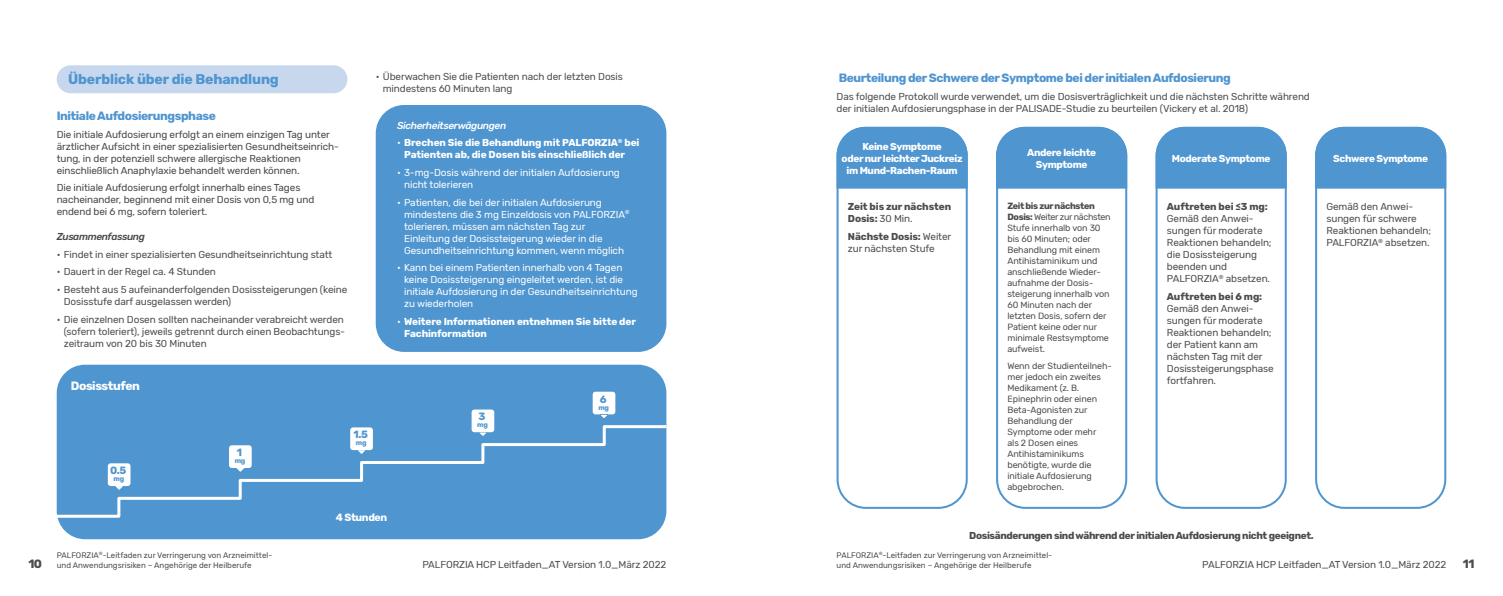
<style>
.page{position:relative;width:1503px;height:596px;background:#fff}
.page>*{position:absolute;margin:0;border:0;box-sizing:border-box;transform-origin:0 0}
.New_Heading_1_lozeng{font:700 14px "Rubik";letter-spacing:-.01em;color:#4f95d0}
.New_Heading_2{font:700 12px "Rubik";letter-spacing:-.035em;color:#4f95d0}
.New_Heading_2-2{font:700 12px "Rubik";letter-spacing:-.035em;color:#fff}
.t1{font:700 12px "Rubik";color:#4b4c4d}
.Chart_figure{font:700 10.5px "Rubik";color:#4f95d0}
.Chart_figure-2{font:700 10.5px "Rubik";letter-spacing:-.04em;color:#fff}
.Body_8_5pt_Rubik_Reg{font:10px/12px "Rubik";letter-spacing:-.01em;color:#4b4c4d}
.t2{font:10px/12px "Rubik";letter-spacing:-.01em;color:#fff}
.Body_8_5pt_Rubik_Reg-2{font:10px/12px "Rubik";letter-spacing:-.01em;color:#454749}
.Table_header{font:700 10px/12px "Rubik";letter-spacing:-.015em;color:#fff}
.Table_header-2{font:700 10px/12px "Rubik";letter-spacing:-.035em;color:#fff;text-align:center}
.New_Heading_3{font:700 10px "Rubik";letter-spacing:-.035em;color:#4b4c4d}
.Body_8_5pt_Rubik_Reg-3{font:700 10px/12px "Rubik";letter-spacing:-.01em;color:#4b4c4d}
.New_Heading_4{font:italic 500 10px "Rubik";letter-spacing:-.035em;color:#fff}
.New_Heading_4-2{font:italic 500 10px "Rubik";letter-spacing:-.035em;color:#454749}
.Body_8_5pt_Rubik_Reg-4{font:9px/11px "Rubik";letter-spacing:-.01em;color:#4b4c4d}
.t3{font:8px/9.6px "Rubik";color:#4b4c4d}
.Chart_ammount{font:700 7px "Rubik";letter-spacing:-.035em;color:#4f95d0}
.s1{font-weight:400}
.s2{font-weight:700}
</style>
<div class="page">
<div style="left:376px;top:105px;width:290px;height:246px;background:#4f95d0;border-radius:28px"></div>
<div style="left:57px;top:65px;width:290px;height:28px;background:#c7d7ee;border-radius:14px"></div>
<div style="left:57px;top:364px;width:609px;height:175px;background:#4f95d0;border-radius:28px"></div>
<svg style="left:56px;top:423px;width:611px;height:96px"></svg>
<svg style="left:108px;top:463px;width:22px;height:26px"></svg>
<svg style="left:350px;top:427px;width:23px;height:26px"></svg>
<svg style="left:229px;top:445px;width:23px;height:26px"></svg>
<svg style="left:471px;top:409px;width:23px;height:26px"></svg>
<svg style="left:592px;top:391px;width:23px;height:27px"></svg>
<div style="left:996px;top:127px;width:131px;height:381px;border:2px solid #4f95d0;border-radius:28px"></div>
<div style="left:1155px;top:127px;width:131px;height:381px;border:2px solid #4f95d0;border-radius:28px"></div>
<div style="left:1315px;top:127px;width:131px;height:381px;border:2px solid #4f95d0;border-radius:28px"></div>
<div style="left:996px;top:127px;width:131px;height:61px;background:#4f95d0"></div>
<div style="left:1155px;top:127px;width:131px;height:61px;background:#4f95d0"></div>
<div style="left:1315px;top:127px;width:131px;height:61px;background:#4f95d0"></div>
<div style="left:836px;top:127px;width:131px;height:381px;border:2px solid #4f95d0;border-radius:28px"></div>
<div style="left:836px;top:127px;width:131px;height:61px;background:#4f95d0"></div>
<p class="New_Heading_1_lozeng" style="left:68px;top:71px;width:212px">Überblick über die Behandlung</p>
<p class="New_Heading_2" style="left:57px;top:109px;width:161px">Initiale Aufdosierungsphase</p>
<p class="Body_8_5pt_Rubik_Reg-2" style="left:57px;top:128px;width:284px">Die initiale Aufdosierung erfolgt an einem einzigen Tag unter ärztlicher Aufsicht in einer spezialisierten Gesundheitseinrich&shy;tung, in der potenziell schwere allergische Reaktionen einschließlich Anaphylaxie behandelt werden können.</p>
<p class="Body_8_5pt_Rubik_Reg-2" style="left:57px;top:182px;width:259px">Die initiale Aufdosierung erfolgt innerhalb eines Tages nacheinander, beginnend mit einer Dosis von 0,5 mg und endend bei 6 mg, sofern toleriert.</p>
<p class="New_Heading_4-2" style="left:57px;top:231px;width:90px">Zusammenfassung</p>
<p class="Body_8_5pt_Rubik_Reg" style="left:57px;top:248px;width:277px">• Findet in einer spezialisierten Gesundheitseinrichtung statt</p>
<p class="Body_8_5pt_Rubik_Reg" style="left:57px;top:266px;width:161px">• Dauert in der Regel ca. 4 Stunden</p>
<p class="Body_8_5pt_Rubik_Reg" style="left:64px;top:283px;width:285px;text-indent:-7px">• Besteht aus 5 aufeinanderfolgenden Dosissteigerungen (keine<br>Dosisstufe darf ausgelassen werden)</p>
<p class="Body_8_5pt_Rubik_Reg" style="left:64px;top:313px;width:283px;text-indent:-7px">• Die einzelnen Dosen sollten nacheinander verabreicht werden (sofern toleriert), jeweils getrennt durch einen Beobachtungs&shy;zeitraum von 20 bis 30 Minuten</p>
<p class="Body_8_5pt_Rubik_Reg" style="left:383px;top:71px;width:242px;text-indent:-7px">• Überwachen Sie die Patienten nach der letzten Dosis mindestens 60 Minuten lang</p>
<p class="New_Heading_4" style="left:397px;top:119px;width:111px">Sicherheitserwägungen</p>
<p class="Table_header" style="left:404px;top:137px;width:237px;text-indent:-7px"><span class="s1">•</span> Brechen Sie die Behandlung mit PALFORZIA<sup>®</sup> bei<br>Patienten ab, die Dosen bis einschließlich der</p>
<p class="t2" style="left:404px;top:167px;width:217px;text-indent:-7px">• 3-mg-Dosis während der initialen Aufdosierung nicht tolerieren</p>
<p class="t2" style="left:404px;top:196px;width:227px;text-indent:-7px">• Patienten, die bei der initialen Aufdosierung mindestens die 3 mg Einzeldosis von PALFORZIA<sup>® </sup>tolerieren, müssen am nächsten Tag zur Einleitung der Dosissteigerung wieder in die Gesundheitseinrichtung kommen, wenn möglich</p>
<p class="t2" style="left:404px;top:262px;width:235px;text-indent:-7px">• Kann bei einem Patienten innerhalb von 4 Tagen keine Dosissteigerung eingeleitet werden, ist die initiale Aufdosierung in der Gesundheitseinrichtung zu wiederholen</p>
<p class="Table_header" style="left:404px;top:316px;width:233px;text-indent:-7px"><span class="s1">•</span> Weitere Informationen entnehmen Sie bitte der<br>Fachinformation</p>
<p class="New_Heading_2-2" style="left:71px;top:378px;width:70px">Dosisstufen</p>
<p class="Chart_figure" style="left:110px;top:464px;width:18px">0.5</p>
<p class="Chart_ammount" style="left:113px;top:474px;width:12px">mg</p>
<p class="Chart_figure" style="left:237px;top:446px;width:7px">1</p>
<p class="Chart_ammount" style="left:235px;top:456px;width:12px">mg</p>
<p class="Chart_figure" style="left:353px;top:428px;width:16px">1.5</p>
<p class="Chart_ammount" style="left:356px;top:438px;width:12px">mg</p>
<p class="Chart_figure" style="left:478px;top:410px;width:8px">3</p>
<p class="Chart_ammount" style="left:477px;top:420px;width:12px">mg</p>
<p class="Chart_figure" style="left:600px;top:392px;width:8px">6</p>
<p class="Chart_ammount" style="left:598px;top:403px;width:12px">mg</p>
<p class="Chart_figure-2" style="left:336px;top:511px;width:53px">4 Stunden</p>
<p class="New_Heading_2" style="left:838px;top:71px;width:394px">Beurteilung der Schwere der Symptome bei der initialen Aufdosierung</p>
<p class="Body_8_5pt_Rubik_Reg" style="left:836px;top:91px;width:475px">Das folgende Protokoll wurde verwendet, um die Dosisverträglichkeit und die nächsten Schritte während der initialen Aufdosierungsphase in der PALISADE-Studie zu beurteilen (Vickery et al. 2018)</p>
<p class="Table_header-2" style="left:841px;top:141px;width:123px">Keine Symptome<br>oder nur leichter Juckreiz im Mund-Rachen-Raum</p>
<p class="Table_header-2" style="left:1027px;top:147px;width:70px">Andere leichte<br>Symptome</p>
<p class="Table_header-2" style="left:1171px;top:153px;width:100px">Moderate Symptome</p>
<p class="Table_header-2" style="left:1333px;top:153px;width:96px">Schwere Symptome</p>
<p class="Body_8_5pt_Rubik_Reg-3" style="left:848px;top:200px;width:105px">Zeit bis zur nächsten<br>Dosis: <span class="s1">30 Min.</span></p>
<p class="Body_8_5pt_Rubik_Reg" style="left:848px;top:230px;width:105px"><span class="s2">Nächste Dosis:</span> Weiter zur nächsten Stufe</p>
<p class="Body_8_5pt_Rubik_Reg-4" style="left:1007px;top:200px;width:105px"><span class="s2">Zeit bis zur nächsten<br>Dosis:</span> Weiter zur nächsten<br>Stufe innerhalb von 30 bis 60 Minuten; oder<br>Behandlung mit einem<br>Antihistaminikum und anschließende Wieder&shy;aufnahme der Dosis&shy;steigerung innerhalb von<br>60 Minuten nach der letzten Dosis, sofern der<br>Patient keine oder nur minimale Restsymptome aufweist.</p>
<p class="Body_8_5pt_Rubik_Reg-4" style="left:1007px;top:360px;width:106px">Wenn der Studienteilneh&shy;mer jedoch ein zweites<br>Medikament (z. B.<br>Epinephrin oder einen<br>Beta-Agonisten zur<br>Behandlung der<br>Symptome oder mehr<br>als 2 Dosen eines<br>Antihistaminikums benötigte, wurde die initiale Aufdosierung abgebrochen.</p>
<p class="Body_8_5pt_Rubik_Reg" style="left:1166px;top:200px;width:106px"><span class="s2">Auftreten bei ≤3 mg:<br></span>Gemäß den Anwei&shy;sungen für moderate<br>Reaktionen behandeln; die Dosissteigerung beenden und<br>PALFORZIA<sup>®</sup> absetzen.</p>
<p class="Body_8_5pt_Rubik_Reg" style="left:1166px;top:290px;width:108px"><span class="s2">Auftreten bei 6 mg:<br></span>Gemäß den Anwei&shy;sungen für moderate<br>Reaktionen behandeln; der Patient kann am nächsten Tag mit der<br>Dosissteigerungsphase fortfahren.</p>
<p class="Body_8_5pt_Rubik_Reg" style="left:1326px;top:200px;width:106px">Gemäß den Anwei&shy;sungen für schwere<br>Reaktionen behandeln;<br>PALFORZIA<sup>®</sup> absetzen.</p>
<p class="New_Heading_3" style="left:969px;top:529px;width:346px">Dosisänderungen sind während der initialen Aufdosierung nicht geeignet.</p>
<p class="t3" style="left:57px;top:550px;width:217px">PALFORZIA<sup>®</sup>-Leitfaden zur Verringerung von Arzneimittel&shy;und Anwendungsrisiken – Angehörige der Heilberufe</p>
<p class="t3" style="left:836px;top:550px;width:217px">PALFORZIA<sup>®</sup>-Leitfaden zur Verringerung von Arzneimittel-</p>
<p class="t1" style="left:28px;top:556px;width:15px">10</p>
<p class="Body_8_5pt_Rubik_Reg" style="left:422px;top:558px;width:245px">PALFORZIA HCP Leitfaden_AT Version 1.0_März 2022</p>
<p class="t3" style="left:836px;top:560px;width:196px">und Anwendungsrisiken – Angehörige der Heilberufe</p>
<p class="Body_8_5pt_Rubik_Reg" style="left:1202px;top:558px;width:245px">PALFORZIA HCP Leitfaden_AT Version 1.0_März 2022</p>
<p class="t1" style="left:1462px;top:556px;width:13px">11</p>
</div>
